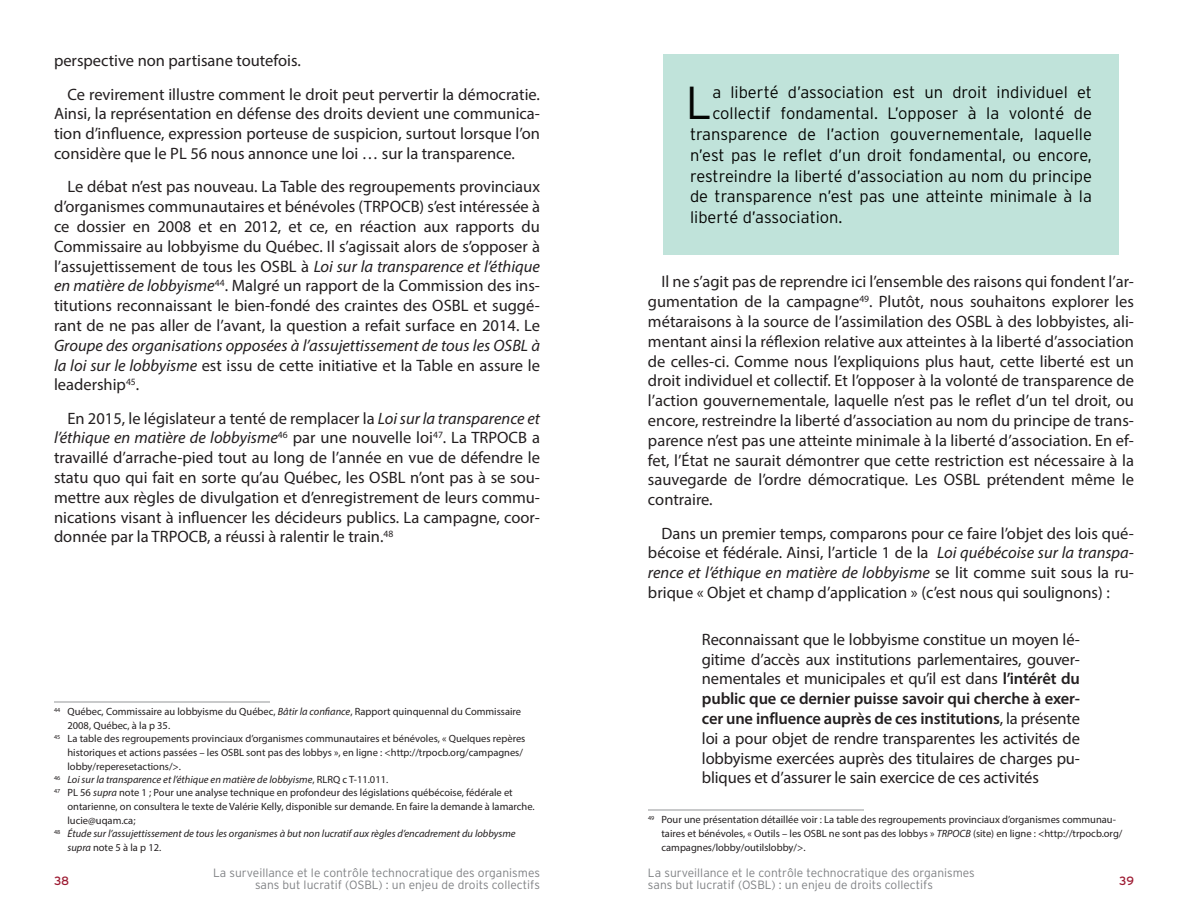
<style>
.page{position:relative;width:1188px;height:918px;background:#fff}
.page>*{position:absolute;margin:0;border:0;box-sizing:border-box;transform-origin:0 0}
.t1{font:300 46.2px "Interstate";color:#040503}
.t2{font:16.5px/19.8px "Myriad Pro";color:#231f20;text-align:justify}
.t3{font:300 16.5px "Interstate";color:#040503}
.t4{font:italic 16.5px/19.8px "Myriad Pro";color:#231f20;text-align:justify}
.t5{font:300 12px/12px "Interstate";color:#808285;text-align:right}
.t6{font:12px "Interstate";color:#9d1b32}
.t7{font:10.5px/13.5px "Myriad Pro";color:#231f20}
.t8{font:italic 10.5px "Myriad Pro";color:#231f20}
.s1{font-style:italic}
.s2{font-style:normal}
.s3{font-weight:600}
</style>
<div class="page">
<div style="left:663px;top:54px;width:456px;height:200px;background:#c0e3da"></div>
<hr style="left:648px;top:810px;width:216px;height:1px;background:#939598">
<hr style="left:54px;top:702px;width:216px;height:1px;background:#939598">
<p class="t2" style="left:67px;top:44px;width:474px;line-height:33.3px;text-indent:-13px">perspective non partisane toutefois.<br>Ce revirement illustre comment le droit peut pervertir la démocratie.</p>
<p class="t2" style="left:54px;top:104px;width:488px">Ainsi, la représentation en défense des droits devient une communica&shy;tion d’influence, expression porteuse de suspicion, surtout lorsque l’on considère que le PL 56 nous annonce une loi … sur la transparence.</p>
<p class="t2" style="left:54px;top:177px;width:488px;text-indent:13px">Le débat n’est pas nouveau. La Table des regroupements provinciaux d’organismes communautaires et bénévoles (TRPOCB) s’est intéressée à ce dossier en 2008 et en 2012, et ce, en réaction aux rapports du Commissaire au lobbyisme du Québec. Il s’agissait alors de s’opposer à l’assujettissement de tous les OSBL à <span class="s1">Loi sur la transparence et l’éthique en matière de lobbyisme</span><sup>44</sup>. Malgré un rapport de la Commission des ins&shy;titutions reconnaissant le bien-fondé des craintes des OSBL et suggé&shy;rant de ne pas aller de l’avant, la question a refait surface en 2014. Le</p>
<p class="t4" style="left:54px;top:335px;width:488px">Groupe des organisations opposées à l’assujettissement de tous les OSBL à la loi sur le lobbyisme <span class="s2">est issu de cette initiative et la Table en assure le leadership</span><sup>45</sup><span class="s2">.</span></p>
<p class="t2" style="left:54px;top:408px;width:488px;text-indent:13px">En 2015, le législateur a tenté de remplacer la <span class="s1">Loi sur la transparence et l’éthique en matière de lobbyisme</span><sup>46</sup> par une nouvelle loi<sup>47</sup>. La TRPOCB a travaillé d’arrache-pied tout au long de l’année en vue de défendre le statu quo qui fait en sorte qu’au Québec, les OSBL n’ont pas à se sou&shy;mettre aux règles de divulgation et d’enregistrement de leurs commu&shy;nications visant à influencer les décideurs publics. La campagne, coor&shy;donnée par la TRPOCB, a réussi à ralentir le train.<sup>48</sup></p>
<p class="t7" style="left:54px;top:705px;width:469px"><sup>44</sup> Québec, Commissaire au lobbyisme du Québec, <span class="s1">Bâtir la confiance</span>, Rapport quinquennal du Commissaire</p>
<p class="t7" style="left:68px;top:719px;width:104px">2008, Québec, à la p 35.</p>
<p class="t7" style="left:54px;top:732px;width:473px"><sup>45</sup> La table des regroupements provinciaux d’organismes communautaires et bénévoles, « Quelques repères</p>
<p class="t7" style="left:68px;top:746px;width:457px">historiques et actions passées – les OSBL sont pas des lobbys », en ligne : &lt;http://trpocb.org/campagnes/</p>
<p class="t7" style="left:68px;top:759px;width:115px">lobby/reperesetactions/&gt;.</p>
<p class="t8" style="left:54px;top:773px;width:336px"><sup>46</sup> Loi sur la transparence et l’éthique en matière de lobbyisme<span class="s2">, RLRQ c T-11.011.</span></p>
<p class="t7" style="left:54px;top:786px;width:460px"><sup>47</sup> PL 56 <span class="s1">supra</span> note 1 ; Pour une analyse technique en profondeur des législations québécoise, fédérale et</p>
<p class="t7" style="left:68px;top:800px;width:469px">ontarienne, on consultera le texte de Valérie Kelly, disponible sur demande. En faire la demande à lamarche.</p>
<p class="t7" style="left:68px;top:813px;width:70px">lucie@uqam.ca;</p>
<p class="t8" style="left:54px;top:827px;width:463px"><sup>48</sup> Étude sur l’assujettissement de tous les organismes à but non lucratif aux règles d’encadrement du lobbysme</p>
<p class="t7" style="left:68px;top:840px;width:95px"><span class="s1">supra</span> note 5 à la p 12.</p>
<h1 class="t1" style="left:686px;top:77px;width:28px">L</h1>
<p class="t3" style="left:712px;top:83px;width:381px">a liberté d’association est un droit individuel et</p>
<p class="t3" style="left:712px;top:104px;width:381px">collectif fondamental. L’opposer à la volonté de</p>
<p class="t3" style="left:690px;top:125px;width:403px">transparence de l’action gouvernementale, laquelle</p>
<p class="t3" style="left:690px;top:146px;width:403px">n’est pas le reflet d’un droit fondamental, ou encore,</p>
<p class="t3" style="left:690px;top:166px;width:403px">restreindre la liberté d’association au nom du principe</p>
<p class="t3" style="left:690px;top:187px;width:403px">de transparence n’est pas une atteinte minimale à la</p>
<p class="t3" style="left:690px;top:208px;width:154px">liberté d’association.</p>
<p class="t2" style="left:648px;top:272px;width:488px;text-indent:14px">Il ne s’agit pas de reprendre ici l’ensemble des raisons qui fondent l’ar&shy;gumentation de la campagne<sup>49</sup>. Plutôt, nous souhaitons explorer les métaraisons à la source de l’assimilation des OSBL à des lobbyistes, ali&shy;mentant ainsi la réflexion relative aux atteintes à la liberté d’association de celles-ci. Comme nous l’expliquions plus haut, cette liberté est un droit individuel et collectif. Et l’opposer à la volonté de transparence de l’action gouvernementale, laquelle n’est pas le reflet d’un tel droit, ou encore, restreindre la liberté d’association au nom du principe de trans&shy;parence n’est pas une atteinte minimale à la liberté d’association. En ef&shy;fet, l’État ne saurait démontrer que cette restriction est nécessaire à la sauvegarde de l’ordre démocratique. Les OSBL prétendent même le contraire.</p>
<p class="t2" style="left:648px;top:523px;width:488px;text-indent:14px">Dans un premier temps, comparons pour ce faire l’objet des lois qué&shy;bécoise et fédérale. Ainsi, l’article 1 de la <span class="s1">Loi québécoise sur la transpa&shy;rence et l’éthique en matière de lobbyisme</span> se lit comme suit sous la ru&shy;brique « Objet et champ d’application » (c’est nous qui soulignons) :</p>
<p class="t2" style="left:702px;top:629px;width:380px">Reconnaissant que le lobbyisme constitue un moyen lé&shy;gitime d’accès aux institutions parlementaires, gouver&shy;nementales et municipales et qu’il est dans <span class="s3">l’intérêt du public que ce dernier puisse savoir qui cherche à exer&shy;cer une influence auprès de ces institutions</span>, la présente loi a pour objet de rendre transparentes les activités de lobbyisme exercées auprès des titulaires de charges pu&shy;bliques et d’assurer le sain exercice de ces activités</p>
<p class="t7" style="left:662px;top:813px;width:462px;text-indent:-14px"><sup>49</sup> Pour une présentation détaillée voir : La table des regroupements provinciaux d’organismes communau&shy;taires et bénévoles, « Outils – les OSBL ne sont pas des lobbys » <span class="s1">TRPOCB</span> (site) en ligne : &lt;http://trpocb.org/ campagnes/lobby/outilslobby/&gt;.</p>
<p class="t5" style="left:213px;top:867px;width:328px">La surveillance et le contrôle technocratique des organismes sans but lucratif (OSBL) : un enjeu de droits collectifs</p>
<p class="t5" style="left:648px;top:867px;width:328px;text-align:left">La surveillance et le contrôle technocratique des organismes sans but lucratif (OSBL) : un enjeu de droits collectifs</p>
<p class="t6" style="left:54px;top:874px;width:17px">38</p>
<p class="t6" style="left:1119px;top:874px;width:16px">39</p>
</div>
